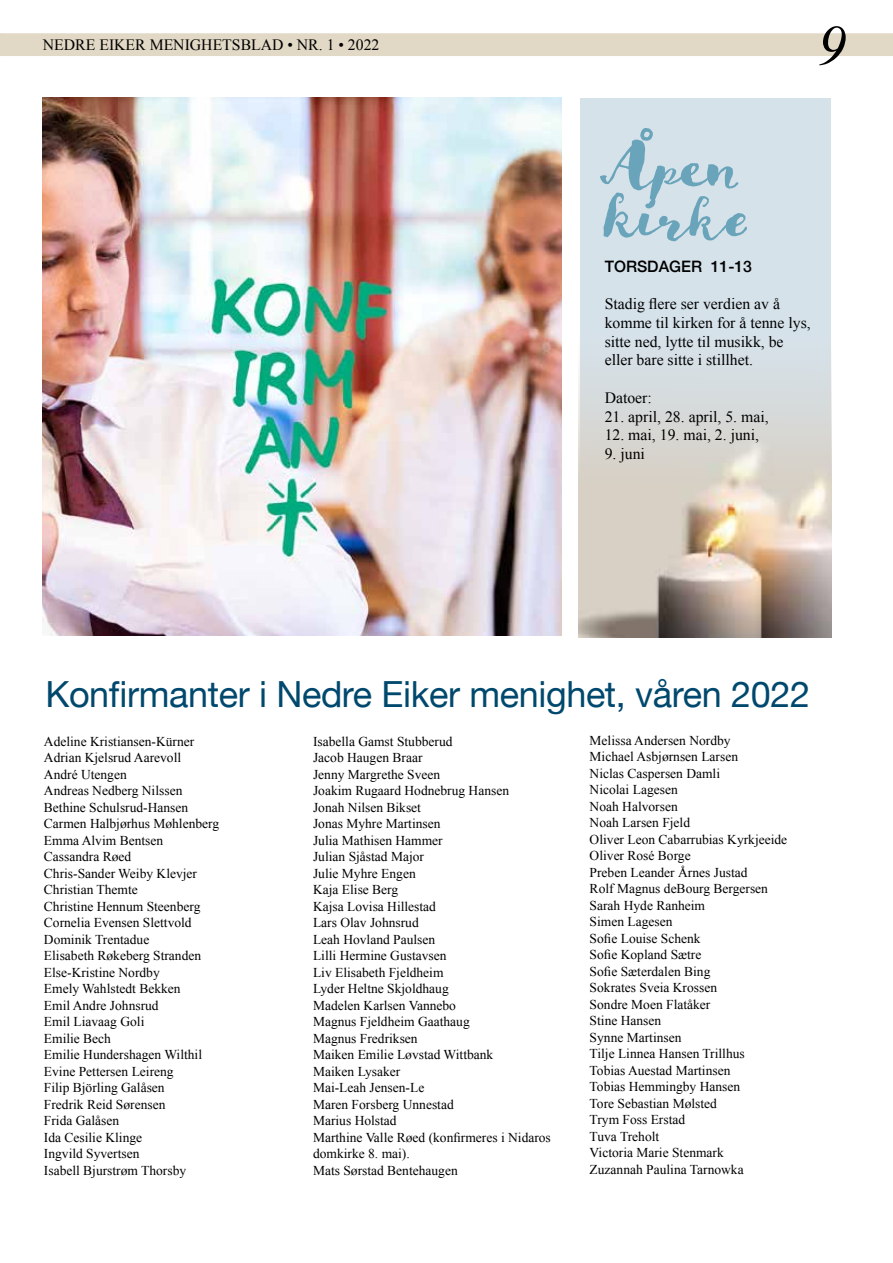
<style>
.page{position:relative;width:893px;height:1263px;background:#fff}
.page>*{position:absolute;margin:0;border:0;box-sizing:border-box;transform-origin:0 0}
.t1{font:63px/49.5px "Goodlife Brush";color:#6aa4ba}
.t2{font:italic 57px "Times New Roman";color:#000}
.t3{font:36px "Helvetica Neue";letter-spacing:-.01em;color:#00486d}
.t4{font:15.75px/18.8px "Times New Roman";color:#000}
.t5{font:500 15.75px "Helvetica Neue";color:#000}
.t6{font:13.5px/16.5px "Times New Roman";color:#000}
</style>
<div class="page">
<div style="left:0;top:33px;width:893px;height:23px;background:#e1d8c5"></div>
<div style="left:580px;top:98px;width:251px;height:536px;background:#d6e2ea"></div>
<img style="left:43px;top:98px;width:518px;height:538px">
<img style="left:578px;top:367px;width:254px;height:271px">
<p class="t4" style="left:43px;top:35px;width:338px">NEDRE EIKER MENIGHETSBLAD • NR. 1 • 2022</p>
<p class="t4" style="left:326px;top:35px;width:9px">3</p>
<p class="t4" style="left:363px;top:35px;width:17px">01</p>
<h2 class="t2" style="left:818px;top:6px;width:30px">9</h2>
<h1 class="t1" style="left:605px;top:144px;width:150px">Åpen kirke</h1>
<p class="t5" style="left:605px;top:253px;width:149px">TORSDAGER 11-13</p>
<p class="t4" style="left:605px;top:294px;width:208px">Stadig flere ser verdien av å komme til kirken for å tenne lys, sitte ned, lytte til musikk, be eller bare sitte i stillhet.</p>
<p class="t4" style="left:605px;top:388px;width:49px">Datoer:</p>
<p class="t4" style="left:605px;top:407px;width:166px">21. april, 28. april, 5. mai,</p>
<p class="t4" style="left:605px;top:425px;width:156px">12. mai, 19. mai, 2. juni,</p>
<p class="t4" style="left:605px;top:444px;width:42px">9. juni</p>
<h3 class="t3" style="left:45px;top:668px;width:766px">Konfirmanter i Nedre Eiker menighet, våren 2022</h3>
<p class="t6" style="left:44px;top:733px;width:177px">Adeline Kristiansen-Kürner<br>Adrian Kjelsrud Aarevoll<br>André Utengen<br>Andreas Nedberg Nilssen<br>Bethine Schulsrud-Hansen<br>Carmen Halbjørhus Møhlenberg<br>Emma Alvim Bentsen<br>Cassandra Røed<br>Chris-Sander Weiby Klevjer<br>Christian Themte<br>Christine Hennum Steenberg<br>Cornelia Evensen Slettvold<br>Dominik Trentadue<br>Elisabeth Røkeberg Stranden<br>Else-Kristine Nordby<br>Emely Wahlstedt Bekken<br>Emil Andre Johnsrud<br>Emil Liavaag Goli<br>Emilie Bech<br>Emilie Hundershagen Wilthil<br>Evine Pettersen Leireng<br>Filip Björling Galåsen<br>Fredrik Reid Sørensen<br>Frida Galåsen<br>Ida Cesilie Klinge<br>Ingvild Syvertsen<br>Isabell Bjurstrøm Thorsby</p>
<p class="t6" style="left:313px;top:733px;width:239px">Isabella Gamst Stubberud<br>Jacob Haugen Braar<br>Jenny Margrethe Sveen<br>Joakim Rugaard Hodnebrug Hansen<br>Jonah Nilsen Bikset<br>Jonas Myhre Martinsen<br>Julia Mathisen Hammer<br>Julian Sjåstad Major<br>Julie Myhre Engen<br>Kaja Elise Berg<br>Kajsa Lovisa Hillestad<br>Lars Olav Johnsrud<br>Leah Hovland Paulsen<br>Lilli Hermine Gustavsen<br>Liv Elisabeth Fjeldheim<br>Lyder Heltne Skjoldhaug<br>Madelen Karlsen Vannebo<br>Magnus Fjeldheim Gaathaug<br>Magnus Fredriksen<br>Maiken Emilie Løvstad Wittbank<br>Maiken Lysaker<br>Mai-Leah Jensen-Le<br>Maren Forsberg Unnestad<br>Marius Holstad<br>Marthine Valle Røed (konfirmeres i Nidaros domkirke 8. mai).<br>Mats Sørstad Bentehaugen</p>
<p class="t6" style="left:590px;top:732px;width:199px">Melissa Andersen Nordby<br>Michael Asbjørnsen Larsen<br>Niclas Caspersen Damli<br>Nicolai Lagesen<br>Noah Halvorsen<br>Noah Larsen Fjeld<br>Oliver Leon Cabarrubias Kyrkjeeide<br>Oliver Rosé Borge<br>Preben Leander Årnes Justad<br>Rolf Magnus deBourg Bergersen<br>Sarah Hyde Ranheim<br>Simen Lagesen<br>Sofie Louise Schenk<br>Sofie Kopland Sætre<br>Sofie Sæterdalen Bing<br>Sokrates Sveia Krossen<br>Sondre Moen Flatåker<br>Stine Hansen<br>Synne Martinsen<br>Tilje Linnea Hansen Trillhus<br>Tobias Auestad Martinsen<br>Tobias Hemmingby Hansen<br>Tore Sebastian Mølsted<br>Trym Foss Erstad<br>Tuva Treholt<br>Victoria Marie Stenmark<br>Zuzannah Paulina Tarnowka</p>
</div>
